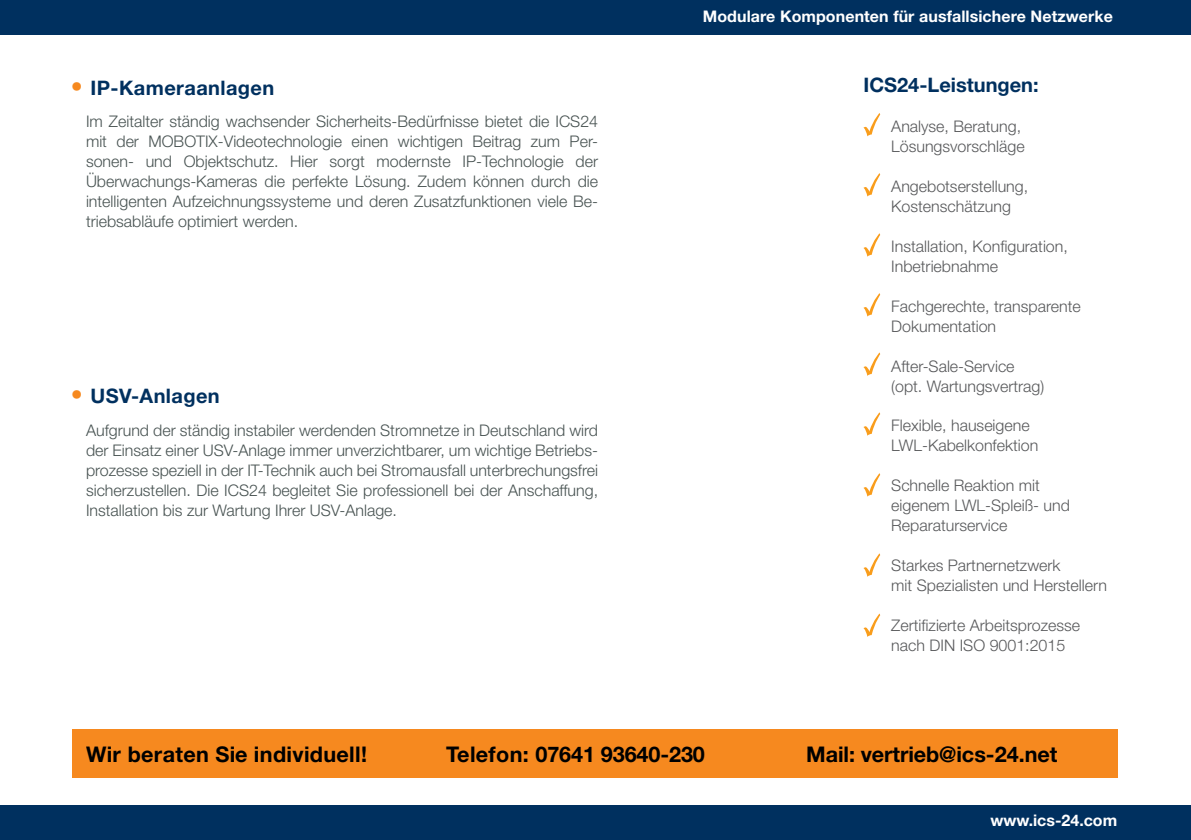
<style>
.page{position:relative;width:1191px;height:840px;background:#fff}
.page>*{position:absolute;margin:0;border:0;box-sizing:border-box;transform-origin:0 0}
.t1{font:700 21.6px "Helvetica Neue LT Pro";color:#000}
.t2{font:700 20px "Helvetica Neue LT Pro";letter-spacing:.02em;color:#00305f}
.t3{font:700 20px "Helvetica Neue LT Pro";color:#00305f}
.t4{font:300 16px/20px "Helvetica Neue LT Pro";color:#485352;text-align:justify}
.t5{font:300 16px/20px "Helvetica Neue LT Pro";color:#58595b}
.t6{font:700 16px "Helvetica Neue LT Pro";letter-spacing:.005em;color:#fff}
.s1{font-size:24px;color:#f6891f}
</style>
<div class="page">
<div style="left:72px;top:729px;width:1045px;height:48px;background:#f6891f"></div>
<div style="left:0;top:0;width:1191px;height:34px;background:#00305f"></div>
<div style="left:0;top:805px;width:1191px;height:34px;background:#00305f"></div>
<svg style="left:863px;top:113px;width:17px;height:23px"></svg>
<svg style="left:863px;top:233px;width:17px;height:23px"></svg>
<svg style="left:863px;top:352px;width:17px;height:23px"></svg>
<svg style="left:863px;top:293px;width:17px;height:23px"></svg>
<svg style="left:863px;top:412px;width:17px;height:23px"></svg>
<svg style="left:863px;top:553px;width:17px;height:23px"></svg>
<svg style="left:863px;top:473px;width:17px;height:23px"></svg>
<svg style="left:863px;top:613px;width:17px;height:23px"></svg>
<svg style="left:863px;top:173px;width:17px;height:23px"></svg>
<svg style="left:86px;top:777px;width:987px;height:1px"></svg>
<p class="t2" style="left:71px;top:75px;width:205px"><span class="s1">•</span> IP-Kameraanlagen</p>
<p class="t4" style="left:86px;top:110px;width:513px">Im Zeitalter ständig wachsender Sicherheits-Bedürfnisse bietet die ICS24 mit der MOBOTIX-Videotechnologie einen wichtigen Beitrag zum Per&shy;sonen- und Objektschutz. Hier sorgt modernste IP-Technologie der Überwachungs-Kameras die perfekte Lösung. Zudem können durch die intelligenten Aufzeichnungssysteme und deren Zusatzfunktionen viele Be&shy;triebsabläufe optimiert werden.</p>
<p class="t2" style="left:71px;top:383px;width:150px"><span class="s1">•</span> USV-Anlagen</p>
<p class="t4" style="left:86px;top:419px;width:513px">Aufgrund der ständig instabiler werdenden Stromnetze in Deutschland wird der Einsatz einer USV-Anlage immer unverzichtbarer, um wichtige Betriebs&shy;prozesse speziell in der IT-Technik auch bei Stromausfall unterbrechungsfrei sicherzustellen. Die ICS24 begleitet Sie professionell bei der Anschaffung, Installation bis zur Wartung Ihrer USV-Anlage.</p>
<p class="t6" style="left:703px;top:6px;width:411px">Modulare Komponenten für ausfallsichere Netzwerke</p>
<p class="t3" style="left:863px;top:72px;width:177px">ICS24-Leistungen:</p>
<p class="t5" style="left:891px;top:116px;width:135px">Analyse, Beratung,<br>Lösungsvorschläge</p>
<p class="t5" style="left:891px;top:176px;width:138px">Angebotserstellung,<br>Kostenschätzung</p>
<p class="t5" style="left:891px;top:235px;width:178px">Installation, Konfiguration,<br>Inbetriebnahme</p>
<p class="t5" style="left:891px;top:295px;width:191px">Fachgerechte, transparente<br>Dokumentation</p>
<p class="t5" style="left:891px;top:355px;width:154px">After-Sale-Service (opt. Wartungsvertrag)</p>
<p class="t5" style="left:891px;top:415px;width:148px">Flexible, hauseigene<br>LWL-Kabelkonfektion</p>
<p class="t5" style="left:891px;top:475px;width:180px">Schnelle Reaktion mit eigenem LWL-Spleiß- und<br>Reparaturservice</p>
<p class="t5" style="left:891px;top:555px;width:217px">Starkes Partnernetzwerk<br>mit Spezialisten und Herstellern</p>
<p class="t5" style="left:891px;top:614px;width:190px">Zertifizierte Arbeitsprozesse nach DIN ISO 9001:2015</p>
<h1 class="t1" style="left:86px;top:740px;width:282px">Wir beraten Sie individuell!</h1>
<h1 class="t1" style="left:446px;top:740px;width:260px">Telefon: 07641 93640-230</h1>
<h1 class="t1" style="left:806px;top:740px;width:253px">Mail: vertrieb@ics-24.net</h1>
<p class="t6" style="left:990px;top:809px;width:128px">www.ics-24.com</p>
</div>
